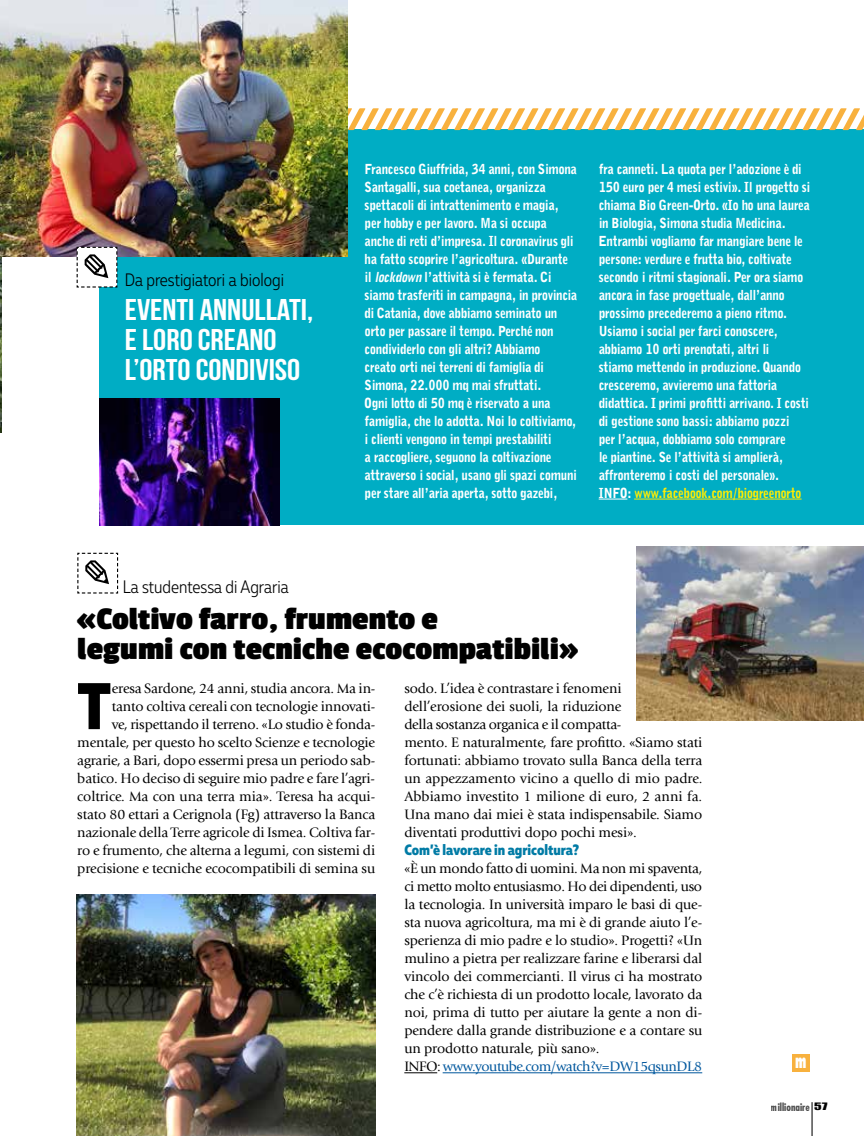
<style>
.page{position:relative;width:864px;height:1136px;background:#fff}
.page>*{position:absolute;margin:0;border:0;box-sizing:border-box;transform-origin:0 0}
.t1{font:800 65.7px "Muller Narrow";color:#000}
.t2{font:700 33px/30px "Passion One";color:#000}
.t3{font:30px/30px "Bebas Neue";color:#fff;scale:1.1 1}
.t4{font:800 condensed 19.5px "Futura";color:#fff;scale:.7 1}
.t5{font:300 18px "Muller Narrow";color:#000}
.t6{font:800 15px "Muller Narrow";color:#007ba5}
.t7{font:14.25px/18px "Giovanni";letter-spacing:-.01em;color:#000}
.t8{font:900 13.5px/18px "Grotesque";letter-spacing:-.03em;color:#fff;scale:.9 1}
.t9{font:700 condensed 10.5px "Futura";color:#000}
.s1{font-style:italic}
.s2{color:#ffed00}
.s3{color:#00579d}
.s4{font-family:"Impact LT Std";font-weight:400;font-stretch:normal}
</style>
<div class="page">
<hr style="left:811px;top:1101px;width:1px;height:34px;background:#000">
<div style="left:99px;top:130px;width:764px;height:395px;background:#00adc4"></div>
<svg style="left:347px;top:108px;width:516px;height:22px"></svg>
<img style="left:77px;top:894px;width:298px;height:241px">
<img style="left:0;top:256px;width:1px;height:177px">
<svg style="left:77px;top:552px;width:42px;height:42px"></svg>
<img style="left:0;top:0;width:347px;height:256px">
<hr style="left:404px;top:1072px;width:33px;height:1px;background:#000">
<hr style="left:442px;top:1072px;width:260px;height:1px;background:#00579d">
<svg style="left:598px;top:498px;width:29px;height:1px"></svg>
<hr style="left:633px;top:498px;width:168px;height:1px;background:#ffed00">
<img style="left:99px;top:398px;width:181px;height:127px">
<img style="left:636px;top:546px;width:227px;height:174px">
<svg style="left:76px;top:246px;width:42px;height:42px"></svg>
<div style="left:792px;top:1054px;width:17px;height:17px;background:#f8b13e"></div>
<p class="t5" style="left:125px;top:269px;width:161px">Da prestigiatori a biologi</p>
<h3 class="t3" style="left:125px;top:294px;width:173px">EVENTI ANNULLATI,<br>E LORO CREANO<br>L’ORTO CONDIVISO</h3>
<p class="t8" style="left:364px;top:159px;width:238px">Francesco Giuffrida, 34 anni, con Simona Santagalli, sua coetanea, organizza spettacoli di intrattenimento e magia, per hobby e per lavoro. Ma si occupa anche di reti d’impresa. Il coronavirus gli ha fatto scoprire l’agricoltura. «Durante il <span class="s1">lockdown</span> l’attività si è fermata. Ci siamo trasferiti in campagna, in provincia di Catania, dove abbiamo seminato un orto per passare il tempo. Perché non condividerlo con gli altri? Abbiamo<br>creato orti nei terreni di famiglia di Simona, 22.000 mq mai sfruttati.<br>Ogni lotto di 50 mq è riservato a una famiglia, che lo adotta. Noi lo coltiviamo, i clienti vengono in tempi prestabiliti<br>a raccogliere, seguono la coltivazione attraverso i social, usano gli spazi comuni per stare all’aria aperta, sotto gazebi,</p>
<p class="t8" style="left:598px;top:159px;width:237px">fra canneti. La quota per l’adozione è di 150 euro per 4 mesi estivi». Il progetto si chiama Bio Green-Orto. «Io ho una laurea in Biologia, Simona studia Medicina.<br>Entrambi vogliamo far mangiare bene le persone: verdure e frutta bio, coltivate secondo i ritmi stagionali. Per ora siamo ancora in fase progettuale, dall’anno prossimo precederemo a pieno ritmo.<br>Usiamo i social per farci conoscere, abbiamo 10 orti prenotati, altri li<br>stiamo mettendo in produzione. Quando cresceremo, avvieremo una fattoria didattica. I primi profitti arrivano. I costi di gestione sono bassi: abbiamo pozzi<br>per l’acqua, dobbiamo solo comprare<br>le piantine. Se l’attività si amplierà, affronteremo i costi del personale».<br>INFO: <span class="s2">www.facebook.com/biogreenorto</span></p>
<p class="t5" style="left:123px;top:576px;width:167px">La studentessa di Agraria</p>
<h2 class="t2" style="left:77px;top:603px;width:502px">«Coltivo farro, frumento e<br>legumi con tecniche ecocompatibili»</h2>
<h1 class="t1" style="left:77px;top:664px;width:35px">T</h1>
<p class="t7" style="left:77px;top:679px;width:299px;text-align:right">eresa Sardone, 24 anni, studia ancora. Ma in&shy;tanto coltiva cereali con tecnologie innovati-<br>ve, rispettando il terreno. «Lo studio è fonda&shy;mentale, per questo ho scelto Scienze e tecnologie agrarie, a Bari, dopo essermi presa un periodo sab&shy;batico. Ho deciso di seguire mio padre e fare l’agri&shy;coltrice. Ma con una terra mia». Teresa ha acqui&shy;stato 80 ettari a Cerignola (Fg) attraverso la Banca nazionale della Terre agricole di Ismea. Coltiva far&shy;ro e frumento, che alterna a legumi, con sistemi di precisione e tecniche ecocompatibili di semina su</p>
<p class="t7" style="left:404px;top:679px;width:299px">sodo. L’idea è contrastare i fenomeni dell’erosione dei suoli, la riduzione<br>della sostanza organica e il compatta-<br>mento. E naturalmente, fare profitto. «Siamo stati fortunati: abbiamo trovato sulla Banca della terra un appezzamento vicino a quello di mio padre.<br>Abbiamo investito 1 milione di euro, 2 anni fa.<br>Una mano dai miei è stata indispensabile. Siamo diventati produttivi dopo pochi mesi».</p>
<p class="t6" style="left:404px;top:840px;width:176px">Com’è lavorare in agricoltura?</p>
<p class="t7" style="left:404px;top:859px;width:299px">«È un mondo fatto di uomini. Ma non mi spaventa, ci metto molto entusiasmo. Ho dei dipendenti, uso la tecnologia. In università imparo le basi di que&shy;sta nuova agricoltura, ma mi è di grande aiuto l’e&shy;sperienza di mio padre e lo studio». Progetti? «Un mulino a pietra per realizzare farine e liberarsi dal vincolo dei commercianti. Il virus ci ha mostrato che c’è richiesta di un prodotto locale, lavorato da noi, prima di tutto per aiutare la gente a non di&shy;pendere dalla grande distribuzione e a contare su un prodotto naturale, più sano».<br>INFO: <span class="s3">www.youtube.com/watch?v=DW15qsunDL8</span></p>
<h3 class="t4" style="left:794px;top:1047px;width:18px">m</h3>
<p class="t9" style="left:770px;top:1099px;width:58px">millionaire <span class="s4">57</span></p>
</div>
